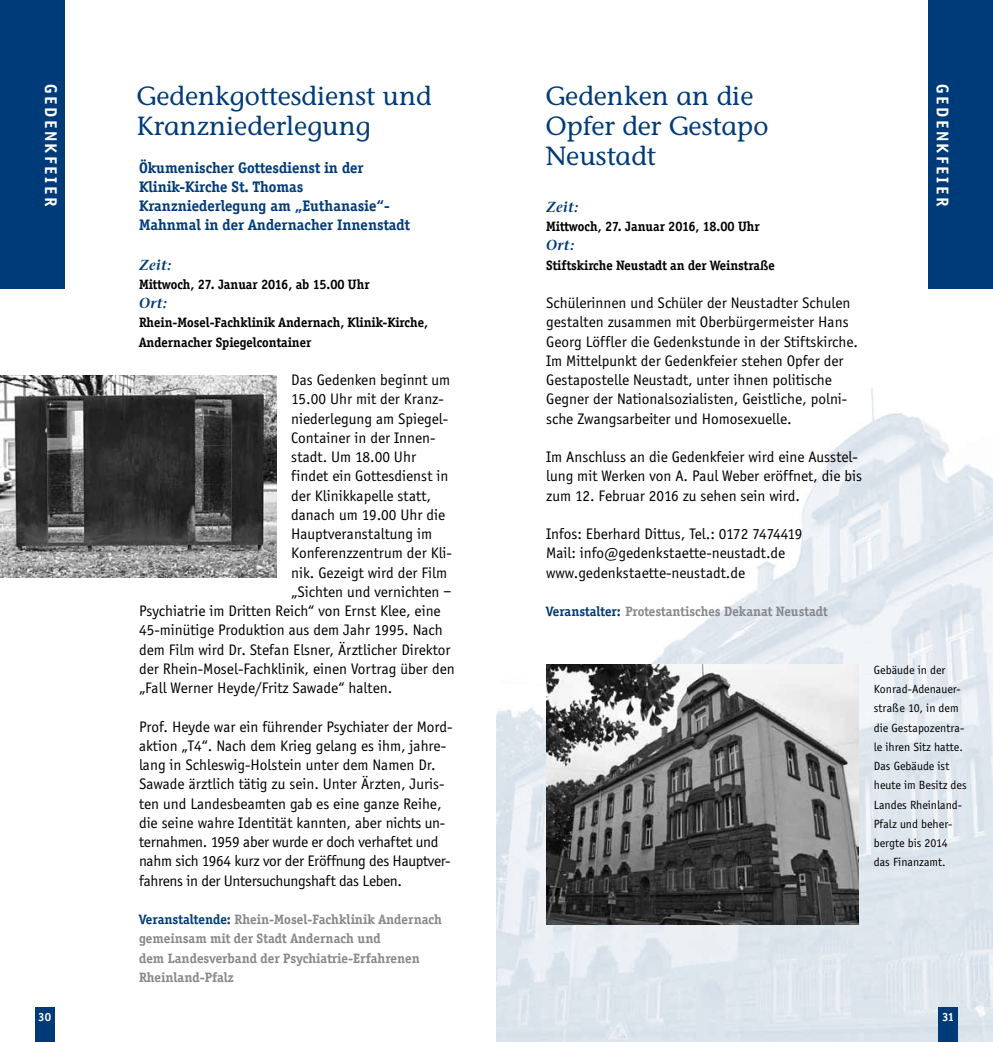
<style>
.page{position:relative;width:993px;height:1042px;background:#fff}
.page>*{position:absolute;margin:0;border:0;box-sizing:border-box;transform-origin:0 0}
.t1{font:26.25px/29.8px "Stone Informal";color:#003b79}
.t2{font:700 17.5px "Officina Sans";color:#fff}
.t3{font:15.75px/19.2px "Officina Sans";color:#000}
.t4{font:700 15.75px/19.2px "Officina Serif";color:#003b79}
.t5{font:italic 600 14.53px "Stone Serif";letter-spacing:.025em;color:#003b79}
.t6{font:700 14px/19.2px "Officina Serif";color:#87888a}
.t7{font:700 14px/19.2px "Officina Serif";color:#000}
.t8{font:12.25px/19.2px "Officina Sans";color:#000}
.t9{font:700 12.25px "Officina Serif";color:#fff}
.s1{color:#003b79}
</style>
<div class="page">
<img style="left:496px;top:389px;width:496px;height:653px">
<div style="left:928px;top:0;width:64px;height:289px;background:#003b79"></div>
<div style="left:0;top:0;width:64px;height:289px;background:#003b79"></div>
<img style="left:0;top:375px;width:276px;height:203px">
<img style="left:546px;top:664px;width:312px;height:260px">
<div style="left:35px;top:1007px;width:20px;height:35px;background:#003b79"></div>
<div style="left:938px;top:1007px;width:19px;height:35px;background:#003b79"></div>
<p class="t2" style="left:61px;top:84px;width:32px;rotate:90deg">GEDENK</p>
<p class="t2" style="left:61px;top:156px;width:18px;rotate:90deg">FEIER</p>
<h1 class="t1" style="left:136px;top:81px;width:296px">Gedenkgottesdienst und<br>Kranzniederlegung</h1>
<p class="t4" style="left:139px;top:158px;width:272px">Ökumenischer Gottesdienst in der Klinik-Kirche St. Thomas Kranzniederlegung am „Euthanasie“- Mahnmal in der Andernacher Innenstadt</p>
<p class="t5" style="left:139px;top:256px;width:34px">Zeit:</p>
<p class="t7" style="left:139px;top:274px;width:232px">Mittwoch, 27. Januar 2016, ab 15.00 Uhr</p>
<p class="t5" style="left:139px;top:294px;width:30px">Ort:</p>
<p class="t7" style="left:139px;top:313px;width:290px">Rhein-Mosel-Fachklinik Andernach, Klinik-Kirche,<br>Andernacher Spiegelcontainer</p>
<p class="t3" style="left:291px;top:370px;width:161px">Das Gedenken beginnt um</p>
<p class="t3" style="left:291px;top:390px;width:154px">15.00 Uhr mit der Kranz-</p>
<p class="t3" style="left:291px;top:409px;width:158px">niederlegung am Spiegel-</p>
<p class="t3" style="left:291px;top:428px;width:146px">Container in der Innen-</p>
<p class="t3" style="left:291px;top:447px;width:126px">stadt. Um 18.00 Uhr</p>
<p class="t3" style="left:291px;top:467px;width:159px">findet ein Gottesdienst in</p>
<p class="t3" style="left:291px;top:486px;width:141px">der Klinikkapelle statt,</p>
<p class="t3" style="left:291px;top:505px;width:155px">danach um 19.00 Uhr die</p>
<p class="t3" style="left:291px;top:524px;width:142px">Hauptveranstaltung im</p>
<p class="t3" style="left:291px;top:544px;width:162px">Konferenzzentrum der Kli-</p>
<p class="t3" style="left:291px;top:563px;width:157px">nik. Gezeigt wird der Film</p>
<p class="t3" style="left:291px;top:582px;width:162px">„Sichten und vernichten –</p>
<p class="t3" style="left:139px;top:601px;width:303px">Psychiatrie im Dritten Reich“ von Ernst Klee, eine</p>
<p class="t3" style="left:139px;top:621px;width:305px">45-minütige Produktion aus dem Jahr 1995. Nach</p>
<p class="t3" style="left:139px;top:640px;width:313px">dem Film wird Dr. Stefan Elsner, Ärztlicher Direktor</p>
<p class="t3" style="left:139px;top:659px;width:317px">der Rhein-Mosel-Fachklinik, einen Vortrag über den</p>
<p class="t3" style="left:139px;top:678px;width:255px">„Fall Werner Heyde/Fritz Sawade“ halten.</p>
<p class="t3" style="left:139px;top:717px;width:314px">Prof. Heyde war ein führender Psychiater der Mord&shy;aktion „T4“. Nach dem Krieg gelang es ihm, jahre&shy;lang in Schleswig-Holstein unter dem Namen Dr.<br>Sawade ärztlich tätig zu sein. Unter Ärzten, Juris&shy;ten und Landesbeamten gab es eine ganze Reihe, die seine wahre Identität kannten, aber nichts un&shy;ternahmen. 1959 aber wurde er doch verhaftet und nahm sich 1964 kurz vor der Eröffnung des Hauptver&shy;fahrens in der Untersuchungshaft das Leben.</p>
<p class="t6" style="left:139px;top:910px;width:304px"><span class="s1">Veranstaltende:</span> Rhein-Mosel-Fachklinik Andernach gemeinsam mit der Stadt Andernach und<br>dem Landesverband der Psychiatrie-Erfahrenen Rheinland-Pfalz</p>
<h1 class="t1" style="left:545px;top:81px;width:224px">Gedenken an die<br>Opfer der Gestapo<br>Neustadt</h1>
<p class="t5" style="left:546px;top:198px;width:34px">Zeit:</p>
<p class="t7" style="left:546px;top:217px;width:215px">Mittwoch, 27. Januar 2016, 18.00 Uhr</p>
<p class="t5" style="left:546px;top:236px;width:30px">Ort:</p>
<p class="t7" style="left:546px;top:255px;width:230px">Stiftskirche Neustadt an der Weinstraße</p>
<p class="t3" style="left:546px;top:293px;width:313px">Schülerinnen und Schüler der Neustadter Schulen gestalten zusammen mit Oberbürgermeister Hans Georg Löffler die Gedenkstunde in der Stiftskirche.<br>Im Mittelpunkt der Gedenkfeier stehen Opfer der Gestapostelle Neustadt, unter ihnen politische Gegner der Nationalsozialisten, Geistliche, polni&shy;sche Zwangsarbeiter und Homosexuelle.</p>
<p class="t3" style="left:546px;top:447px;width:317px">Im Anschluss an die Gedenkfeier wird eine Ausstel&shy;lung mit Werken von A. Paul Weber eröffnet, die bis zum 12. Februar 2016 zu sehen sein wird.</p>
<p class="t3" style="left:546px;top:524px;width:258px">Infos: Eberhard Dittus, Tel.: 0172 7474419<br>Mail: info@gedenkstaette-neustadt.de www.gedenkstaette-neustadt.de</p>
<p class="t6" style="left:546px;top:602px;width:283px"><span class="s1">Veranstalter:</span> Protestantisches Dekanat Neustadt</p>
<p class="t2" style="left:952px;top:84px;width:32px;rotate:90deg">GEDENK</p>
<p class="t2" style="left:952px;top:156px;width:18px;rotate:90deg">FEIER</p>
<p class="t8" style="left:873px;top:660px;width:94px">Gebäude in der<br>Konrad-Adenauer&shy;straße 10, in dem die Gestapozentra&shy;le ihren Sitz hatte.<br>Das Gebäude ist heute im Besitz des<br>Landes Rheinland-<br>Pfalz und beher&shy;bergte bis 2014 das Finanzamt.</p>
<p class="t9" style="left:38px;top:1009px;width:14px">30</p>
<p class="t9" style="left:941px;top:1009px;width:14px">31</p>
</div>
